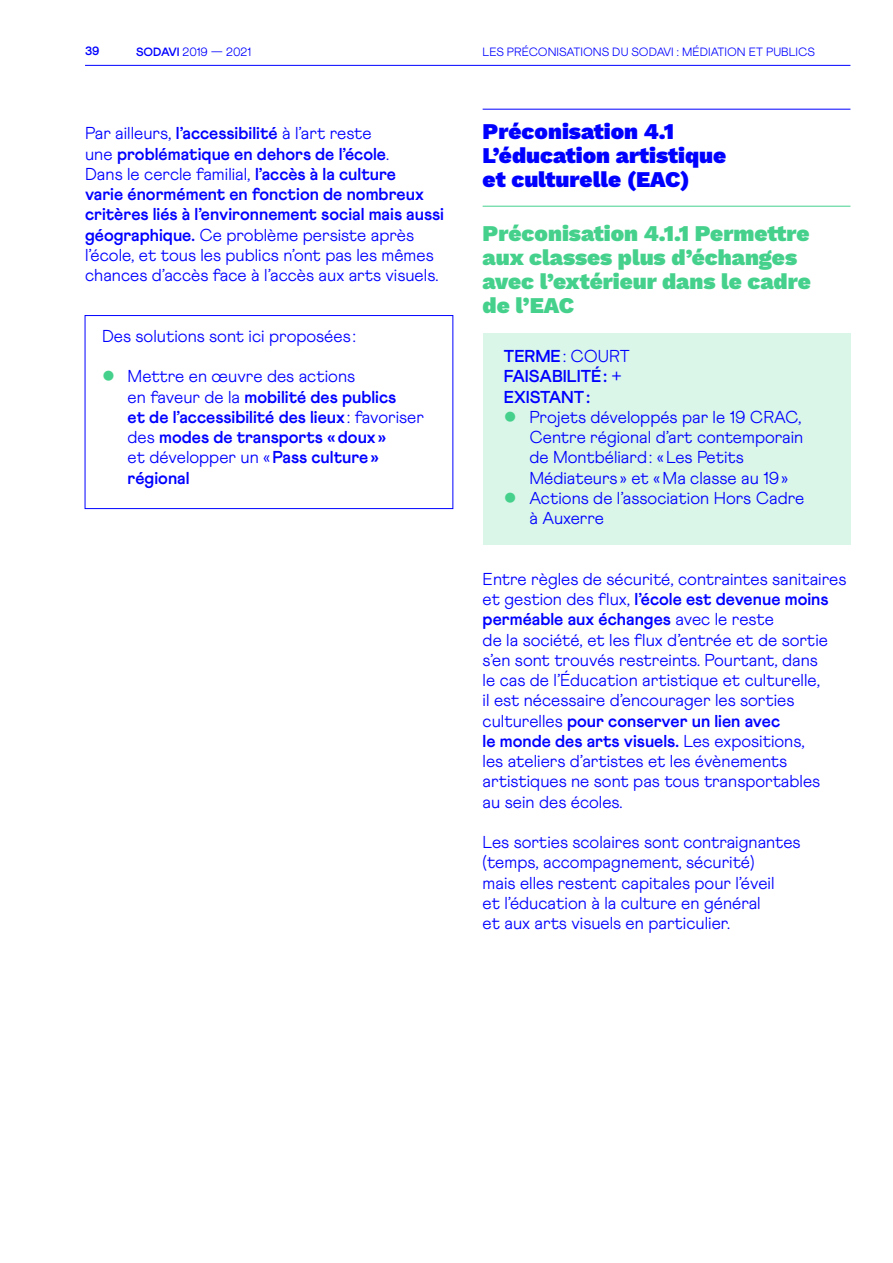
<style>
.page{position:relative;width:893px;height:1263px;background:#fff}
.page>*{position:absolute;margin:0;border:0;box-sizing:border-box;transform-origin:0 0}
.t1{font:900 22.5px/24px "Work Sans";color:#45d18c}
.t2{font:900 22.5px/24px "Work Sans";color:#00f}
.t3{font:300 17.25px/20.2px "Athletics";color:#00f}
.t4{font:700 17.25px/20.2px "Athletics";color:#00f}
.t5{font:300 12px "Athletics";color:#00f}
.t6{font:700 12px "Athletics";color:#00f}
.s1{font-weight:700}
.s2{font-weight:300}
</style>
<div class="page">
<hr style="left:85px;top:65px;width:765px;height:1px;background:#00f">
<div style="left:483px;top:333px;width:367px;height:211px;background:#daf6e8"></div>
<div style="left:85px;top:315px;width:368px;height:194px;border:1px solid #00f"></div>
<hr style="left:483px;top:109px;width:367px;height:1px;background:#00f">
<hr style="left:483px;top:206px;width:367px;height:1px;background:#45d18c">
<p class="t6" style="left:85px;top:44px;width:16px">39</p>
<p class="t5" style="left:136px;top:45px;width:117px"><span class="s1">SODAVI</span> 2019 — 2021</p>
<p class="t5" style="left:483px;top:45px;width:334px">LES PRÉCONISATIONS DU SODAVI : MÉDIATION ET PUBLICS</p>
<p class="t4" style="left:85px;top:123px;width:361px"><span class="s2">Par ailleurs,</span> l’accessibilité <span class="s2">à l’art reste<br>une</span> problématique en dehors de l’école<span class="s2">.<br>Dans le cercle familial,</span> l’accès à la culture<br>varie énormément en fonction de nombreux critères liés à l’environnement social mais aussi géographique. <span class="s2">Ce problème persiste après l’école, et tous les publics n’ont pas les mêmes chances d’accès face à l’accès aux arts visuels.</span></p>
<p class="t3" style="left:102px;top:326px;width:255px">Des solutions sont ici proposées :</p>
<p class="t4" style="left:128px;top:366px;width:298px"><span class="s2">Mettre en œuvre des actions<br>en faveur de la</span> mobilité des publics<br>et de l’accessibilité des lieux<span class="s2">: favoriser des</span> modes de transports «doux»<br><span class="s2">et développer un «</span>Pass culture» régional</p>
<h1 class="t2" style="left:483px;top:121px;width:245px">Préconisation 4.1<br>L’éducation artistique et culturelle (EAC)</h1>
<h1 class="t1" style="left:483px;top:222px;width:330px">Préconisation 4.1.1 Permettre aux classes plus d’échanges avec l’extérieur dans le cadre de l’EAC</h1>
<p class="t4" style="left:504px;top:346px;width:128px">TERME<span class="s2">: COURT<br></span>FAISABILITÉ: <span class="s2">+<br></span>EXISTANT:</p>
<p class="t3" style="left:529px;top:407px;width:276px">Projets développés par le 19 CRAC,<br>Centre régional d’art contemporain de Montbéliard: «Les Petits<br>Médiateurs » et «Ma classe au 19»<br>Actions de l’association Hors Cadre à Auxerre</p>
<p class="t3" style="left:483px;top:569px;width:365px">Entre règles de sécurité, contraintes sanitaires et gestion des flux, <span class="s1">l’école est devenue moins perméable aux échanges</span> avec le reste<br>de la société, et les flux d’entrée et de sortie s’en sont trouvés restreints. Pourtant, dans<br>le cas de l’Éducation artistique et culturelle,<br>il est nécessaire d’encourager les sorties culturelles <span class="s1">pour conserver un lien avec<br>le monde des arts visuels.</span> Les expositions,<br>les ateliers d’artistes et les évènements artistiques ne sont pas tous transportables<br>au sein des écoles.</p>
<p class="t3" style="left:483px;top:832px;width:319px">Les sorties scolaires sont contraignantes (temps, accompagnement, sécurité)<br>mais elles restent capitales pour l’éveil<br>et l’éducation à la culture en général<br>et aux arts visuels en particulier.</p>
</div>
